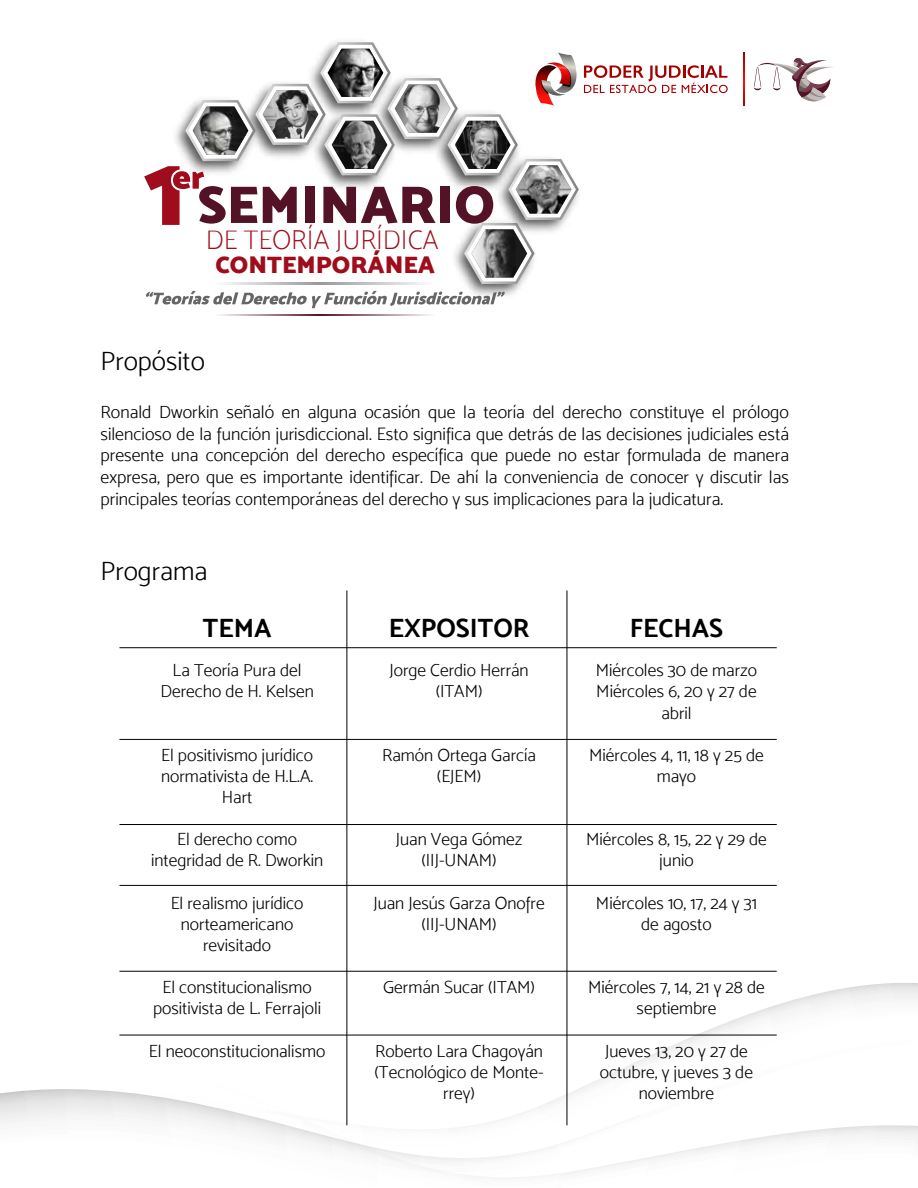
<style>
.page{position:relative;width:918px;height:1188px;background:#fff}
.page>*{position:absolute;margin:0;border:0;box-sizing:border-box;transform-origin:0 0}
.t1{font:53.25px "Mosk Ultra Bold 900";color:#541226}
.t2{font:27.3px "Mosk Thin 100";color:#9f0d1d}
.t3{font:27px "Mosk Light 300";color:#000}
.t4{font:26.4px "Mosk Bold 700";color:#000}
.t5{font:24.15px "Mosk Ultra Bold 900";color:#9f0d1d}
.t6{font:18px/21.6px "Mosk Light 300";color:#000;text-align:justify}
.t7{font:17.55px/21.1px "Mosk Light 300";color:#000;text-align:center}
</style>
<div class="page">
<svg style="left:0;top:983px;width:918px;height:192px"></svg>
<svg style="left:220px;top:315px;width:211px;height:1px"></svg>
<img style="left:466px;top:284px;width:56px;height:12px">
<svg style="left:146px;top:291px;width:359px;height:17px"></svg>
<hr style="left:119px;top:647px;width:658px;height:1px;background:#000">
<hr style="left:119px;top:739px;width:658px;height:1px;background:#000">
<hr style="left:119px;top:824px;width:658px;height:1px;background:#000">
<hr style="left:119px;top:885px;width:658px;height:1px;background:#000">
<hr style="left:119px;top:971px;width:658px;height:1px;background:#000">
<hr style="left:119px;top:1035px;width:658px;height:1px;background:#000">
<hr style="left:347px;top:590px;width:1px;height:535px;background:#000">
<hr style="left:567px;top:590px;width:1px;height:535px;background:#000">
<svg style="left:144px;top:42px;width:584px;height:242px"></svg>
<svg style="left:743px;top:52px;width:1px;height:54px"></svg>
<svg style="left:754px;top:58px;width:79px;height:43px"></svg>
<h1 class="t1" style="left:198px;top:171px;width:299px">SEMINARIO</h1>
<h2 class="t2" style="left:206px;top:224px;width:234px">DE TEORÍA JURÍDICA</h2>
<h3 class="t5" style="left:216px;top:250px;width:221px">CONTEMPORÁNEA</h3>
<h3 class="t3" style="left:100px;top:346px;width:106px">Propósito</h3>
<p class="t6" style="left:100px;top:401px;width:690px">Ronald Dworkin señaló en alguna ocasión que la teoría del derecho constituye el prólogo silencioso de la función jurisdiccional. Esto significa que detrás de las decisiones judiciales está presente una concepción del derecho específica que puede no estar formulada de manera expresa, pero que es importante identificar. De ahí la conveniencia de conocer y discutir las principales teorías contemporáneas del derecho y sus implicaciones para la judicatura.</p>
<h3 class="t3" style="left:100px;top:555px;width:109px">Programa</h3>
<h3 class="t4" style="left:203px;top:613px;width:70px">TEMA</h3>
<h3 class="t4" style="left:389px;top:613px;width:142px">EXPOSITOR</h3>
<h3 class="t4" style="left:630px;top:613px;width:95px">FECHAS</h3>
<p class="t7" style="left:160px;top:660px;width:155px">La Teoría Pura del<br>Derecho de H. Kelsen</p>
<p class="t7" style="left:389px;top:660px;width:141px">Jorge Cerdio Herrán (ITAM)</p>
<p class="t7" style="left:596px;top:660px;width:163px">Miércoles 30 de marzo<br>Miércoles 6, 20 y 27 de abril</p>
<p class="t7" style="left:589px;top:744px;width:176px">Miércoles 4, 11, 18 y 25 de mayo</p>
<p class="t7" style="left:161px;top:744px;width:154px">El positivismo jurídico normativista de H.L.A.<br>Hart</p>
<p class="t7" style="left:151px;top:829px;width:174px">El derecho como integridad de R. Dworkin</p>
<p class="t7" style="left:171px;top:892px;width:134px">El realismo jurídico norteamericano revisitado</p>
<p class="t7" style="left:153px;top:977px;width:170px">El constitucionalismo positivista de L. Ferrajoli</p>
<p class="t7" style="left:149px;top:1040px;width:178px">El neoconstitucionalismo</p>
<p class="t7" style="left:382px;top:744px;width:155px">Ramón Ortega García (EJEM)</p>
<p class="t7" style="left:396px;top:829px;width:128px">Juan Vega Gómez (IIJ-UNAM)</p>
<p class="t7" style="left:373px;top:892px;width:173px">Juan Jesús Garza Onofre (IIJ-UNAM)</p>
<p class="t7" style="left:586px;top:829px;width:182px">Miércoles 8, 15, 22 y 29 de junio</p>
<p class="t7" style="left:596px;top:892px;width:163px">Miércoles 10, 17, 24 y 31 de agosto</p>
<p class="t7" style="left:383px;top:977px;width:153px">Germán Sucar (ITAM)</p>
<p class="t7" style="left:588px;top:977px;width:178px">Miércoles 7, 14, 21 y 28 de septiembre</p>
<p class="t7" style="left:600px;top:1040px;width:155px">Jueves 13, 20 y 27 de octubre, y jueves 3 de noviembre</p>
<p class="t7" style="left:375px;top:1040px;width:171px">Roberto Lara Chagoyán (Tecnológico de Monte&shy;rrey)</p>
</div>
